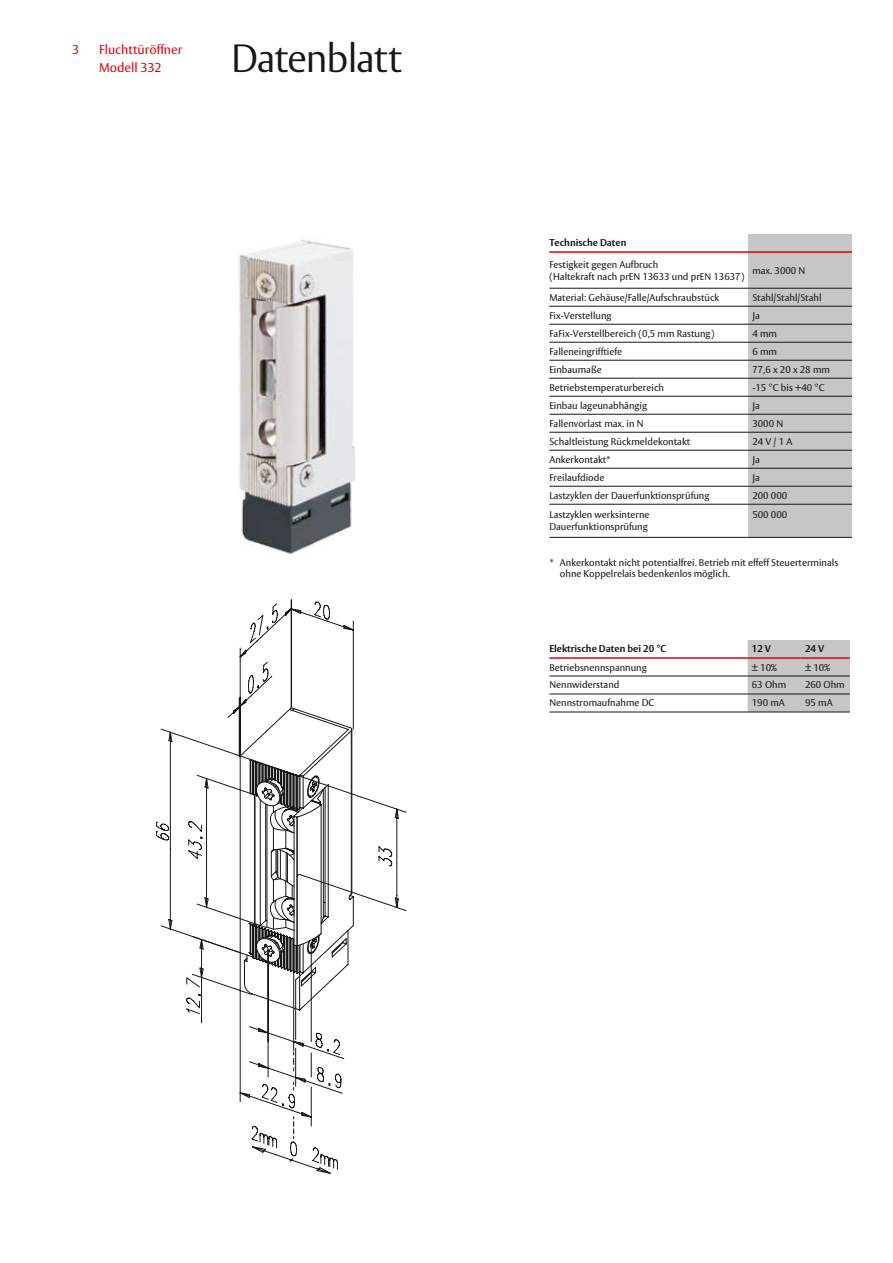
<style>
.page{position:relative;width:893px;height:1263px;background:#fff}
.page>*{position:absolute;margin:0;border:0;box-sizing:border-box;transform-origin:0 0}
.t1{font:300 39px "ASSA Vesta";letter-spacing:-.03em;color:#181716}
.t2{font:12.75px/18px "ASSA Vesta";color:#e3000a}
.t3{font:9.75px/12px "ASSA Vesta";color:#181716}
.t4{font:700 9.75px "ASSA Vesta";color:#181716}
</style>
<div class="page">
<div style="left:748px;top:234px;width:104px;height:303px;background:#c5c6c6"></div>
<hr style="left:549px;top:251px;width:199px;height:2px;background:#e3000a">
<hr style="left:748px;top:251px;width:104px;height:2px;background:#e3000a">
<hr style="left:549px;top:288px;width:199px;height:1px;background:#181716">
<hr style="left:748px;top:288px;width:104px;height:1px;background:#181716">
<hr style="left:549px;top:306px;width:199px;height:1px;background:#181716">
<hr style="left:748px;top:306px;width:104px;height:1px;background:#181716">
<hr style="left:549px;top:324px;width:199px;height:1px;background:#181716">
<hr style="left:748px;top:324px;width:104px;height:1px;background:#181716">
<hr style="left:549px;top:342px;width:199px;height:1px;background:#181716">
<hr style="left:748px;top:342px;width:104px;height:1px;background:#181716">
<hr style="left:549px;top:360px;width:199px;height:1px;background:#181716">
<hr style="left:748px;top:360px;width:104px;height:1px;background:#181716">
<hr style="left:549px;top:378px;width:199px;height:1px;background:#181716">
<hr style="left:748px;top:378px;width:104px;height:1px;background:#181716">
<hr style="left:549px;top:396px;width:199px;height:1px;background:#181716">
<hr style="left:748px;top:396px;width:104px;height:1px;background:#181716">
<hr style="left:549px;top:414px;width:199px;height:1px;background:#181716">
<hr style="left:748px;top:414px;width:104px;height:1px;background:#181716">
<hr style="left:549px;top:432px;width:199px;height:1px;background:#181716">
<hr style="left:748px;top:432px;width:104px;height:1px;background:#181716">
<hr style="left:549px;top:450px;width:199px;height:1px;background:#181716">
<hr style="left:549px;top:468px;width:199px;height:1px;background:#181716">
<hr style="left:549px;top:486px;width:199px;height:1px;background:#181716">
<hr style="left:748px;top:450px;width:104px;height:1px;background:#181716">
<hr style="left:748px;top:468px;width:104px;height:1px;background:#181716">
<hr style="left:748px;top:486px;width:104px;height:1px;background:#181716">
<hr style="left:549px;top:504px;width:199px;height:1px;background:#181716">
<hr style="left:549px;top:537px;width:199px;height:1px;background:#181716">
<hr style="left:748px;top:504px;width:104px;height:1px;background:#181716">
<hr style="left:748px;top:537px;width:104px;height:1px;background:#181716">
<img style="left:239px;top:239px;width:117px;height:315px">
<svg style="left:168px;top:599px;width:238px;height:527px"></svg>
<svg style="left:239px;top:706px;width:116px;height:305px"></svg>
<svg style="left:251px;top:1126px;width:87px;height:47px"></svg>
<div style="left:748px;top:640px;width:102px;height:72px;background:#c5c6c6"></div>
<hr style="left:549px;top:657px;width:199px;height:2px;background:#e3000a">
<hr style="left:748px;top:657px;width:53px;height:2px;background:#e3000a">
<hr style="left:801px;top:657px;width:49px;height:2px;background:#e3000a">
<hr style="left:549px;top:676px;width:199px;height:1px;background:#181716">
<hr style="left:748px;top:676px;width:53px;height:1px;background:#181716">
<hr style="left:801px;top:676px;width:49px;height:1px;background:#181716">
<hr style="left:549px;top:694px;width:199px;height:1px;background:#181716">
<hr style="left:549px;top:712px;width:199px;height:1px;background:#181716">
<hr style="left:748px;top:694px;width:53px;height:1px;background:#181716">
<hr style="left:748px;top:712px;width:53px;height:1px;background:#181716">
<hr style="left:801px;top:694px;width:49px;height:1px;background:#181716">
<hr style="left:801px;top:712px;width:49px;height:1px;background:#181716">
<h2 class="t2" style="left:72px;top:42px;width:9px">3</h2>
<h2 class="t2" style="left:99px;top:42px;width:84px">Fluchttüröffner<br>Modell 332</h2>
<h1 class="t1" style="left:231px;top:35px;width:172px">Datenblatt</h1>
<p class="t4" style="left:549px;top:237px;width:79px">Technische Daten</p>
<p class="t3" style="left:549px;top:259px;width:196px">Festigkeit gegen Aufbruch<br>(Haltekraft nach prEN 13633 und prEN 13637)</p>
<p class="t3" style="left:752px;top:265px;width:55px">max. 3000 N</p>
<p class="t3" style="left:549px;top:292px;width:171px">Material: Gehäuse/Falle/Aufschraubstück</p>
<p class="t3" style="left:752px;top:292px;width:71px">Stahl/Stahl/Stahl</p>
<p class="t3" style="left:549px;top:310px;width:64px">Fix-Verstellung</p>
<p class="t3" style="left:752px;top:310px;width:9px">Ja</p>
<p class="t3" style="left:549px;top:328px;width:166px">FaFix-Verstellbereich (0,5 mm Rastung)</p>
<p class="t3" style="left:752px;top:328px;width:26px">4 mm</p>
<p class="t3" style="left:549px;top:346px;width:74px">Falleneingrifftiefe</p>
<p class="t3" style="left:752px;top:346px;width:26px">6 mm</p>
<p class="t3" style="left:549px;top:364px;width:54px">Einbaumaße</p>
<p class="t3" style="left:752px;top:364px;width:79px">77,6 x 20 x 28 mm</p>
<p class="t3" style="left:549px;top:382px;width:116px">Betriebstemperaturbereich</p>
<p class="t3" style="left:752px;top:382px;width:74px">-15 °C bis +40 °C</p>
<p class="t3" style="left:549px;top:400px;width:99px">Einbau lageunabhängig</p>
<p class="t3" style="left:752px;top:400px;width:9px">Ja</p>
<p class="t3" style="left:549px;top:418px;width:96px">Fallenvorlast max. in N</p>
<p class="t3" style="left:752px;top:418px;width:32px">3000 N</p>
<p class="t3" style="left:549px;top:436px;width:142px">Schaltleistung Rückmeldekontakt</p>
<p class="t3" style="left:752px;top:436px;width:42px">24 V / 1 A</p>
<p class="t3" style="left:549px;top:454px;width:62px">Ankerkontakt*</p>
<p class="t3" style="left:752px;top:454px;width:9px">Ja</p>
<p class="t3" style="left:549px;top:472px;width:57px">Freilaufdiode</p>
<p class="t3" style="left:752px;top:472px;width:9px">Ja</p>
<p class="t3" style="left:549px;top:490px;width:162px">Lastzyklen der Dauerfunktionsprüfung</p>
<p class="t3" style="left:752px;top:490px;width:36px">200 000</p>
<p class="t3" style="left:549px;top:509px;width:102px">Lastzyklen werksinterne<br>Dauerfunktionsprüfung</p>
<p class="t3" style="left:752px;top:509px;width:36px">500 000</p>
<p class="t3" style="left:560px;top:557px;width:280px;text-indent:-10px">* Ankerkontakt nicht potentialfrei. Betrieb mit effeff Steuerterminals ohne Koppelrelais bedenkenlos möglich.</p>
<p class="t4" style="left:549px;top:643px;width:118px">Elektrische Daten bei 20 °C</p>
<p class="t4" style="left:752px;top:643px;width:21px">12 V</p>
<p class="t4" style="left:805px;top:643px;width:21px">24 V</p>
<p class="t3" style="left:549px;top:662px;width:99px">Betriebsnennspannung</p>
<p class="t3" style="left:752px;top:662px;width:26px">± 10%</p>
<p class="t3" style="left:805px;top:662px;width:26px">± 10%</p>
<p class="t3" style="left:549px;top:679px;width:72px">Nennwiderstand</p>
<p class="t3" style="left:752px;top:679px;width:36px">63 Ohm</p>
<p class="t3" style="left:805px;top:679px;width:41px">260 Ohm</p>
<p class="t3" style="left:549px;top:697px;width:107px">Nennstromaufnahme DC</p>
<p class="t3" style="left:752px;top:697px;width:35px">190 mA</p>
<p class="t3" style="left:805px;top:697px;width:29px">95 mA</p>
</div>
